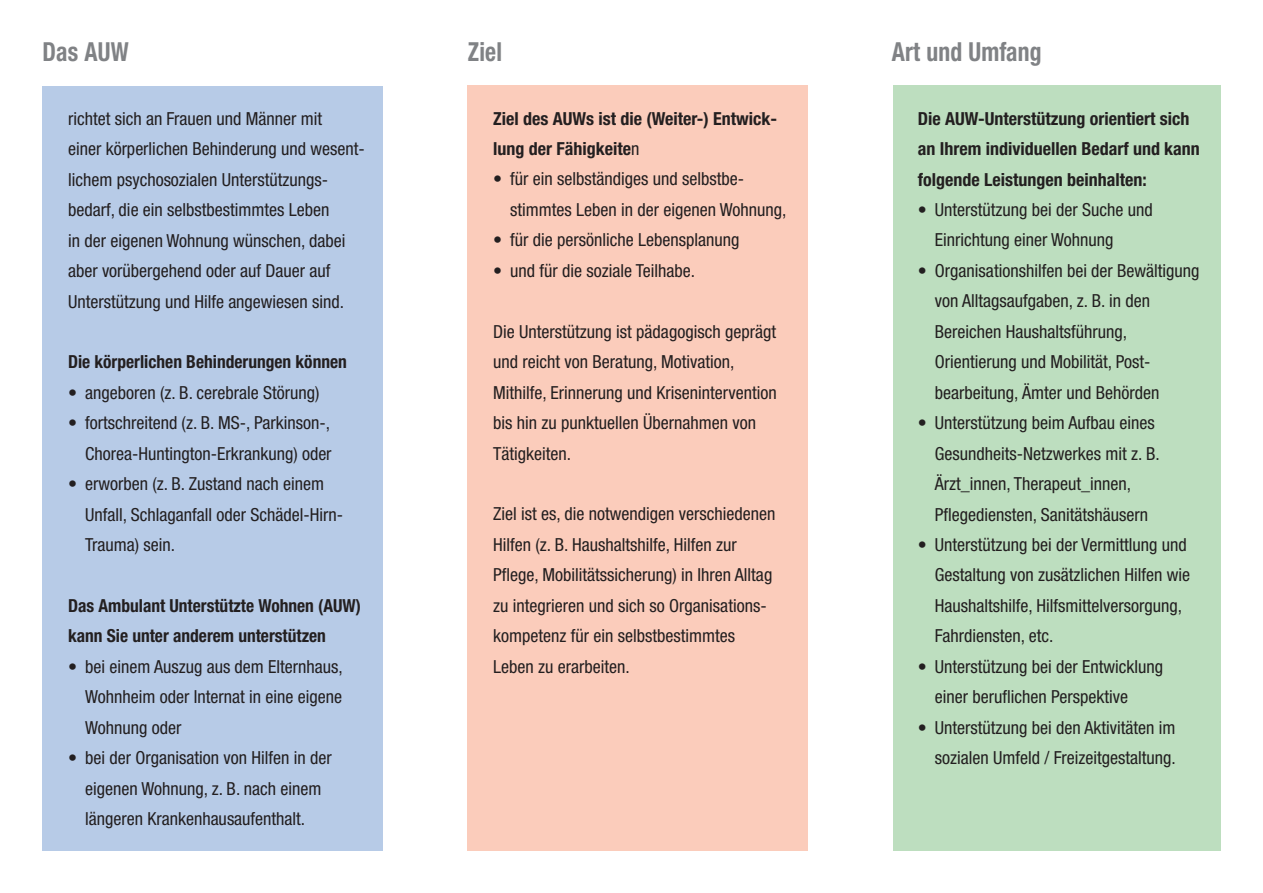
<style>
.page{position:relative;width:1263px;height:893px;background:#fff}
.page>*{position:absolute;margin:0;border:0;box-sizing:border-box;transform-origin:0 0}
.t1{font:700 condensed 26.25px "Helvetica Neue";letter-spacing:.01em;color:#808285;scale:.9 1}
.t2{font:condensed 18px/30.5px "Helvetica Neue";color:#231f20}
.t3{font:700 condensed 18px/30.5px "Helvetica Neue";color:#231f20}
.s1{font-weight:400}
</style>
<div class="page">
<div style="left:43px;top:86px;width:340px;height:764px;background:#b7cbe7"></div>
<div style="left:468px;top:86px;width:340px;height:765px;background:#fbccbb"></div>
<div style="left:893px;top:86px;width:327px;height:765px;background:#bddebf"></div>
<h1 class="t1" style="left:43px;top:36px;width:97px">Das AUW</h1>
<h1 class="t1" style="left:468px;top:36px;width:40px">Ziel</h1>
<h1 class="t1" style="left:892px;top:36px;width:168px">Art und Umfang</h1>
<p class="t2" style="left:68px;top:103px;width:298px">richtet sich an Frauen und Männer mit<br>einer körperlichen Behinderung und wesent&shy;lichem psychosozialen Unterstützungs&shy;bedarf, die ein selbstbestimmtes Leben<br>in der eigenen Wohnung wünschen, dabei aber vorübergehend oder auf Dauer auf Unterstützung und Hilfe angewiesen sind.</p>
<p class="t3" style="left:68px;top:346px;width:280px">Die körperlichen Behinderungen können</p>
<p class="t2" style="left:68px;top:377px;width:253px">• angeboren (z. B. cerebrale Störung)</p>
<p class="t2" style="left:68px;top:408px;width:265px;text-align:right">• fortschreitend (z. B. MS-, Parkinson-,<br>Chorea-Huntington-Erkrankung) oder</p>
<p class="t2" style="left:85px;top:468px;width:260px;text-indent:-17px">• erworben (z. B. Zustand nach einem<br>Unfall, Schlaganfall oder Schädel-Hirn-<br>Trauma) sein.</p>
<p class="t3" style="left:68px;top:590px;width:294px">Das Ambulant Unterstützte Wohnen (AUW) kann Sie unter anderem unterstützen</p>
<p class="t2" style="left:85px;top:651px;width:259px;text-align:justify;text-indent:-17px">• bei einem Auszug aus dem Elternhaus, Wohnheim oder Internat in eine eigene Wohnung oder</p>
<p class="t2" style="left:68px;top:742px;width:265px;text-align:center">• bei der Organisation von Hilfen in der eigenen Wohnung, z. B. nach einem längeren Krankenhausaufenthalt.</p>
<p class="t3" style="left:493px;top:103px;width:285px">Ziel des AUWs ist die (Weiter-) Entwick&shy;lung der Fähigkeite<span class="s1">n</span></p>
<p class="t2" style="left:510px;top:164px;width:278px;text-indent:-17px">• für ein selbständiges und selbstbe&shy;stimmtes Leben in der eigenen Wohnung,</p>
<p class="t2" style="left:493px;top:225px;width:248px">• für die persönliche Lebensplanung</p>
<p class="t2" style="left:493px;top:255px;width:203px">• und für die soziale Teilhabe.</p>
<p class="t2" style="left:493px;top:316px;width:285px">Die Unterstützung ist pädagogisch geprägt und reicht von Beratung, Motivation, Mithilfe, Erinnerung und Krisenintervention bis hin zu punktuellen Übernahmen von Tätigkeiten.</p>
<p class="t2" style="left:493px;top:499px;width:284px">Ziel ist es, die notwendigen verschiedenen Hilfen (z. B. Haushaltshilfe, Hilfen zur Pflege, Mobilitätssicherung) in Ihren Alltag zu integrieren und sich so Organisations&shy;kompetenz für ein selbstbestimmtes Leben zu erarbeiten.</p>
<p class="t3" style="left:918px;top:103px;width:284px">Die AUW-Unterstützung orientiert sich an Ihrem individuellen Bedarf und kann folgende Leistungen beinhalten:</p>
<p class="t2" style="left:935px;top:194px;width:219px;text-indent:-17px">• Unterstützung bei der Suche und<br>Einrichtung einer Wohnung</p>
<p class="t2" style="left:935px;top:255px;width:266px;text-indent:-17px">• Organisationshilfen bei der Bewältigung von Alltagsaufgaben, z. B. in den Bereichen Haushaltsführung, Orientierung und Mobilität, Post&shy;bearbeitung, Ämter und Behörden</p>
<p class="t2" style="left:935px;top:407px;width:226px;text-indent:-17px">• Unterstützung beim Aufbau eines Gesundheits-Netzwerkes mit z. B.<br>Ärzt_innen, Therapeut_innen, Pflegediensten, Sanitätshäusern</p>
<p class="t2" style="left:935px;top:529px;width:257px;text-indent:-17px">• Unterstützung bei der Vermittlung und Gestaltung von zusätzlichen Hilfen wie Haushaltshilfe, Hilfsmittelversorgung, Fahrdiensten, etc.</p>
<p class="t2" style="left:935px;top:651px;width:230px;text-indent:-17px">• Unterstützung bei der Entwicklung einer beruflichen Perspektive</p>
<p class="t2" style="left:918px;top:712px;width:259px;text-align:right">• Unterstützung bei den Aktivitäten im sozialen Umfeld / Freizeitgestaltung.</p>
</div>
